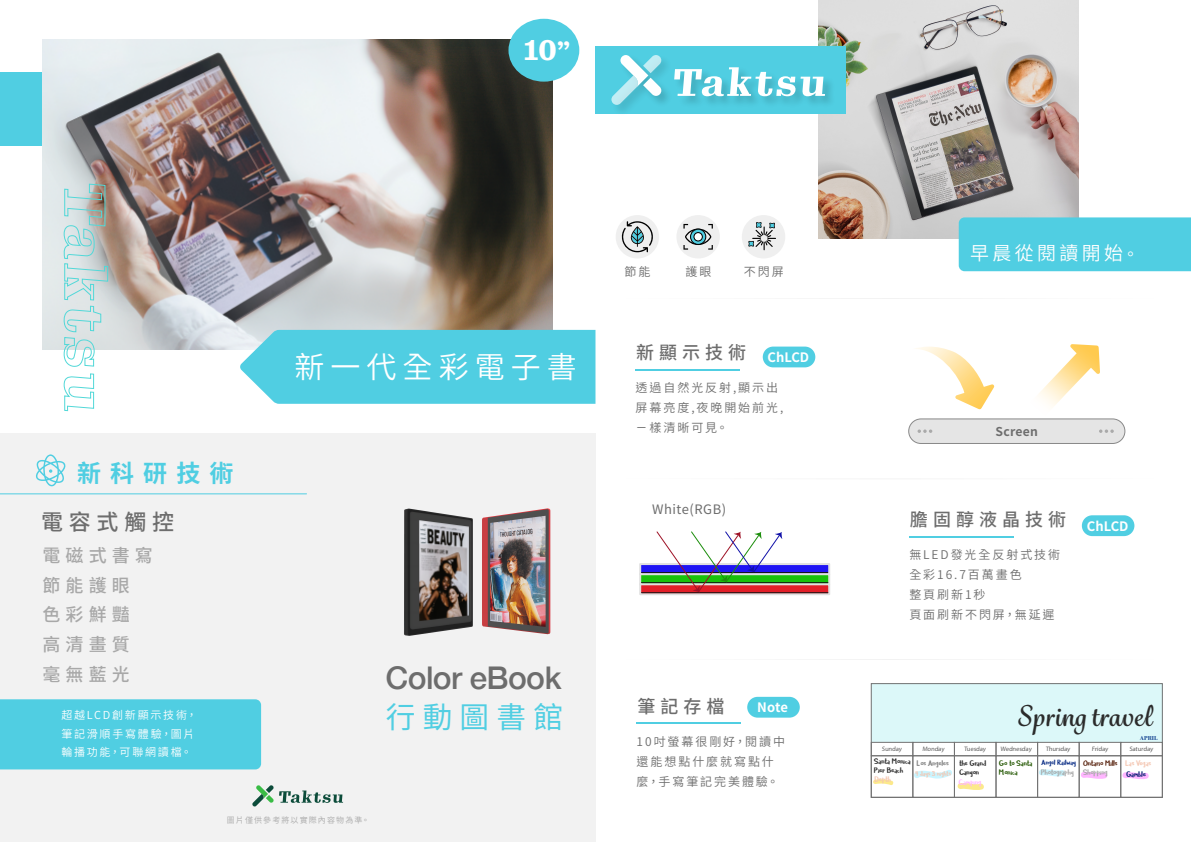
<style>
.page{position:relative;width:1191px;height:842px;background:#fff}
.page>*{position:absolute;margin:0;border:0;box-sizing:border-box;transform-origin:0 0}
.t1{font:500 32px "Helvetica";color:#6d6d6d}
.t2{font:600 30px "Noto Sans CJ Ktc";letter-spacing:.2em;color:#fff}
.t3{font:700 30px "Pulpo";color:#fff}
.t4{font:29.7px "Noto Sans CJ Ktc";letter-spacing:.24em;color:#50cee2}
.t5{font:700 27.8px "Grafolita Script";letter-spacing:.02em;color:#2b2b2b}
.t6{font:700 24px "Noto Sans CJ Ktc";letter-spacing:.38em;color:#50cee2}
.t7{font:500 22px "Noto Sans CJ Ktc";letter-spacing:.26em;color:#6d6d6d}
.t8{font:600 18.9px "Noto Sans CJ Ktc";letter-spacing:.18em;color:#fff}
.t9{font:500 18px "Noto Sans CJ Ktc";letter-spacing:.28em;color:#6d6d6d}
.t10{font:500 18px/29.6px "Noto Sans CJ Ktc";letter-spacing:.28em;color:#a8a8a8}
.t11{font:13px "Noto Sans CJ Ktc";letter-spacing:.04em;color:#6d6d6d}
.t12{font:700 13px "Noto Sans CJ Ktc";color:#fff}
.t13{font:700 12.2px "Noto Sans CJ Ktc";letter-spacing:.02em;color:#6d6d6d}
.t14{font:600 12px/20px "Noto Sans CJ Ktc";letter-spacing:.16em;color:#6d6d6d}
.t15{font:600 11px/18.5px "Noto Sans CJ Ktc";letter-spacing:.16em;color:#fff}
.t16{font:8.1px/9.7px "Cavorting";color:#2b2b2b}
.t17{font:8.1px "Cavorting";color:#a8a8a8}
.t18{font:8.1px/9.7px "Cavorting";color:#265905}
.t19{font:8.1px "Cavorting";color:#f4c5b0}
.t20{font:8.1px "Cavorting";color:#56200b}
.t21{font:8.1px "Cavorting";color:#7f7f7f}
.t22{font:8.1px "Cavorting";color:#ffb6ff}
.t23{font:8.1px "Cavorting";color:#051f72}
.t24{font:8px "Noto Sans CJ Ktc";letter-spacing:.14em;color:#afafaf}
.t25{font:7.5px "Cavorting";color:#082b84}
.t26{font:7px "Cavorting";color:#f4c5b0}
.t27{font:6.4px "Myriad Pro";color:#5b5b5b}
.t28{font:700 6px "Bodoni";color:#164591}
.s1{font-size:27px}
.s2{font-size:16.2px}
</style>
<div class="page">
<div style="left:0;top:434px;width:595px;height:408px;background:#f2f2f2"></div>
<div style="left:0;top:72px;width:74px;height:74px;background:#50cee2"></div>
<div style="left:0;top:699px;width:261px;height:70px;background:#50cee2"></div>
<img style="left:43px;top:40px;width:510px;height:310px">
<svg style="left:63px;top:183px;width:46px;height:184px"></svg>
<svg style="left:63px;top:373px;width:32px;height:39px"></svg>
<div style="left:240px;top:330px;width:355px;height:74px;background:#50cee2"></div>
<hr style="left:0;top:493px;width:306px;height:1px;background:#50cee2">
<div style="left:508px;top:19px;width:71px;height:63px;background:#50cee2;border-radius:50%"></div>
<svg style="left:36px;top:454px;width:30px;height:33px"></svg>
<img style="left:482px;top:509px;width:69px;height:126px">
<img style="left:404px;top:508px;width:69px;height:128px">
<svg style="left:279px;top:790px;width:64px;height:13px"></svg>
<svg style="left:252px;top:785px;width:21px;height:21px"></svg>
<img style="left:818px;top:0;width:260px;height:239px">
<div style="left:871px;top:684px;width:291px;height:58px;background:#dcf8f9"></div>
<div style="left:958px;top:217px;width:233px;height:54px;background:#50cee2"></div>
<hr style="left:636px;top:722px;width:105px;height:2px;background:#50cee2">
<svg style="left:1039px;top:769px;width:26px;height:8px"></svg>
<svg style="left:914px;top:770px;width:70px;height:20px"></svg>
<svg style="left:1081px;top:772px;width:26px;height:7px"></svg>
<svg style="left:1122px;top:772px;width:27px;height:7px"></svg>
<div style="left:912px;top:742px;width:42px;height:14px;border:1px solid #727272"></div>
<div style="left:871px;top:742px;width:42px;height:14px;border:1px solid #727272"></div>
<div style="left:954px;top:742px;width:42px;height:14px;border:1px solid #727272"></div>
<div style="left:996px;top:742px;width:41px;height:14px;border:1px solid #727272"></div>
<div style="left:1037px;top:742px;width:42px;height:14px;border:1px solid #727272"></div>
<div style="left:1079px;top:742px;width:41px;height:14px;border:1px solid #727272"></div>
<div style="left:1120px;top:742px;width:42px;height:14px;border:1px solid #727272"></div>
<div style="left:912px;top:756px;width:42px;height:41px;border:1px solid #727272"></div>
<div style="left:871px;top:756px;width:42px;height:41px;border:1px solid #727272"></div>
<div style="left:954px;top:756px;width:42px;height:41px;border:1px solid #727272"></div>
<div style="left:996px;top:756px;width:41px;height:41px;border:1px solid #727272"></div>
<div style="left:1037px;top:756px;width:42px;height:41px;border:1px solid #727272"></div>
<div style="left:1079px;top:756px;width:41px;height:41px;border:1px solid #727272"></div>
<div style="left:1120px;top:756px;width:42px;height:41px;border:1px solid #727272"></div>
<svg style="left:873px;top:779px;width:21px;height:6px"></svg>
<div style="left:871px;top:683px;width:291px;height:114px;border:1px solid #727272"></div>
<div style="left:908px;top:419px;width:216px;height:24px;background:#e5e5e5;border-radius:12px"></div>
<div style="left:908px;top:419px;width:217px;height:25px;border:1px solid #898989;border-radius:12px"></div>
<svg style="left:916px;top:347px;width:78px;height:63px"></svg>
<svg style="left:1039px;top:344px;width:61px;height:62px"></svg>
<svg style="left:1099px;top:429px;width:14px;height:4px"></svg>
<svg style="left:917px;top:429px;width:15px;height:4px"></svg>
<hr style="left:635px;top:369px;width:105px;height:2px;background:#50cee2">
<div style="left:762px;top:347px;width:53px;height:20px;background:#50cee2;border-radius:10px"></div>
<hr style="left:909px;top:536px;width:104px;height:2px;background:#50cee2">
<div style="left:1081px;top:515px;width:53px;height:21px;background:#50cee2;border-radius:10px"></div>
<div style="left:747px;top:697px;width:52px;height:21px;background:#50cee2;border-radius:10px"></div>
<div style="left:639px;top:583px;width:191px;height:12px;background:#e21e28;border:2px solid #e0e0e0"></div>
<div style="left:639px;top:573px;width:191px;height:12px;background:#17c10a;border:2px solid #e0e0e0"></div>
<div style="left:639px;top:563px;width:191px;height:12px;background:#1f14f4;border:2px solid #e0e0e0"></div>
<hr style="left:641px;top:592px;width:186px;height:1px;background:#161616">
<hr style="left:641px;top:582px;width:186px;height:1px;background:#161616">
<hr style="left:641px;top:572px;width:186px;height:1px;background:#161616">
<svg style="left:841px;top:298px;width:98px;height:1px"></svg>
<svg style="left:841px;top:659px;width:98px;height:1px"></svg>
<svg style="left:655px;top:531px;width:127px;height:62px"></svg>
<div style="left:615px;top:215px;width:44px;height:43px;background:#efefef;border-radius:50%"></div>
<svg style="left:621px;top:221px;width:32px;height:31px"></svg>
<div style="left:676px;top:215px;width:44px;height:43px;background:#efefef;border-radius:50%"></div>
<svg style="left:683px;top:224px;width:30px;height:26px"></svg>
<div style="left:742px;top:215px;width:43px;height:43px;background:#efefef;border-radius:50%"></div>
<svg style="left:748px;top:222px;width:28px;height:28px"></svg>
<div style="left:595px;top:46px;width:250px;height:68px;background:#50cee2"></div>
<img style="left:617px;top:59px;width:222px;height:60px">
<svg style="left:674px;top:67px;width:151px;height:30px"></svg>
<svg style="left:611px;top:55px;width:50px;height:50px"></svg>
<h2 class="t3" style="left:524px;top:32px;width:47px">10<span class="s1">”</span></h2>
<h3 class="t6" style="left:77px;top:459px;width:158px">新科研技術</h3>
<h3 class="t7" style="left:41px;top:509px;width:134px">電容式觸控</h3>
<h2 class="t2" style="left:295px;top:350px;width:284px">新一代全彩電子書</h2>
<h3 class="t10" style="left:43px;top:541px;width:112px">電磁式書寫節能護眼<br>色彩鮮豔<br>高清畫質<br>毫無藍光</h3>
<p class="t15" style="left:61px;top:706px;width:137px">超越LCD創新顯示技術，筆記滑順手寫體驗，圖片輪播功能，可聯網讀檔。</p>
<h3 class="t4" style="left:386px;top:700px;width:179px">行動圖書館</h3>
<h1 class="t1" style="left:386px;top:658px;width:177px">Color eBook</h1>
<p class="t24" style="left:227px;top:815px;width:144px">圖片僅供參考將以實際內容物為準。</p>
<p class="t14" style="left:624px;top:262px;width:27px">節能</p>
<p class="t14" style="left:685px;top:262px;width:27px">護眼</p>
<p class="t14" style="left:744px;top:262px;width:41px">不閃屏</p>
<h3 class="t9" style="left:636px;top:343px;width:175px">新顯示技術 <sub>ChLCD</sub></h3>
<p class="t14" style="left:635px;top:378px;width:149px">透過自然光反射,顯示出屏幕亮度,夜晚開始前光,ㄧ樣清晰可見。</p>
<p class="t11" style="left:652px;top:502px;width:76px">White(RGB)</p>
<h3 class="t8" style="left:970px;top:243px;width:170px">早晨從閱讀開始<span class="s2">。</span></h3>
<p class="t13" style="left:995px;top:425px;width:44px">Screen</p>
<h3 class="t9" style="left:910px;top:510px;width:220px">膽固醇液晶技術 <sub>ChLCD</sub></h3>
<p class="t14" style="left:909px;top:545px;width:152px">無LED發光全反射式技術全彩16.7百萬畫色<br>整頁刷新1秒<br>頁面刷新不閃屏，無延遲</p>
<h3 class="t9" style="left:637px;top:696px;width:89px">筆記存檔</h3>
<p class="t12" style="left:757px;top:700px;width:33px">Note</p>
<h3 class="t5" style="left:1017px;top:698px;width:136px">Spring travel</h3>
<p class="t14" style="left:636px;top:731px;width:150px">10吋螢幕很剛好，閱讀中還能想點什麼就寫點什麼，手寫筆記完美體驗。</p>
<p class="t28" style="left:1140px;top:734px;width:19px">APRIL</p>
<p class="t27" style="left:882px;top:745px;width:22px">Sunday</p>
<p class="t27" style="left:922px;top:745px;width:24px">Monday</p>
<p class="t27" style="left:964px;top:745px;width:24px">Tuesday</p>
<p class="t27" style="left:1000px;top:745px;width:33px">Wednesday</p>
<p class="t27" style="left:1045px;top:745px;width:27px">Thursday</p>
<p class="t27" style="left:1091px;top:745px;width:18px">Friday</p>
<p class="t27" style="left:1129px;top:745px;width:26px">Saturday</p>
<p class="t16" style="left:874px;top:756px;width:38px">Santa Monica<br>Pier Beach</p>
<p class="t25" style="left:1041px;top:758px;width:36px">Angel Railway</p>
<p class="t20" style="left:1083px;top:758px;width:36px">Ontario Mills</p>
<p class="t17" style="left:1083px;top:768px;width:26px">Shopping</p>
<p class="t16" style="left:959px;top:758px;width:28px">the Grand<br>Canyon</p>
<p class="t18" style="left:999px;top:758px;width:35px">Go to Santa<br>Monica</p>
<p class="t19" style="left:1125px;top:758px;width:27px">Las Vegas</p>
<p class="t23" style="left:1126px;top:769px;width:21px">Gamble</p>
<p class="t21" style="left:917px;top:758px;width:33px">Los Angeles</p>
<p class="t26" style="left:915px;top:770px;width:37px">4 days 3 nights</p>
<p class="t17" style="left:1041px;top:767px;width:34px">Photography</p>
<p class="t19" style="left:874px;top:775px;width:18px">Depth</p>
<p class="t22" style="left:958px;top:778px;width:24px">Camping</p>
</div>
